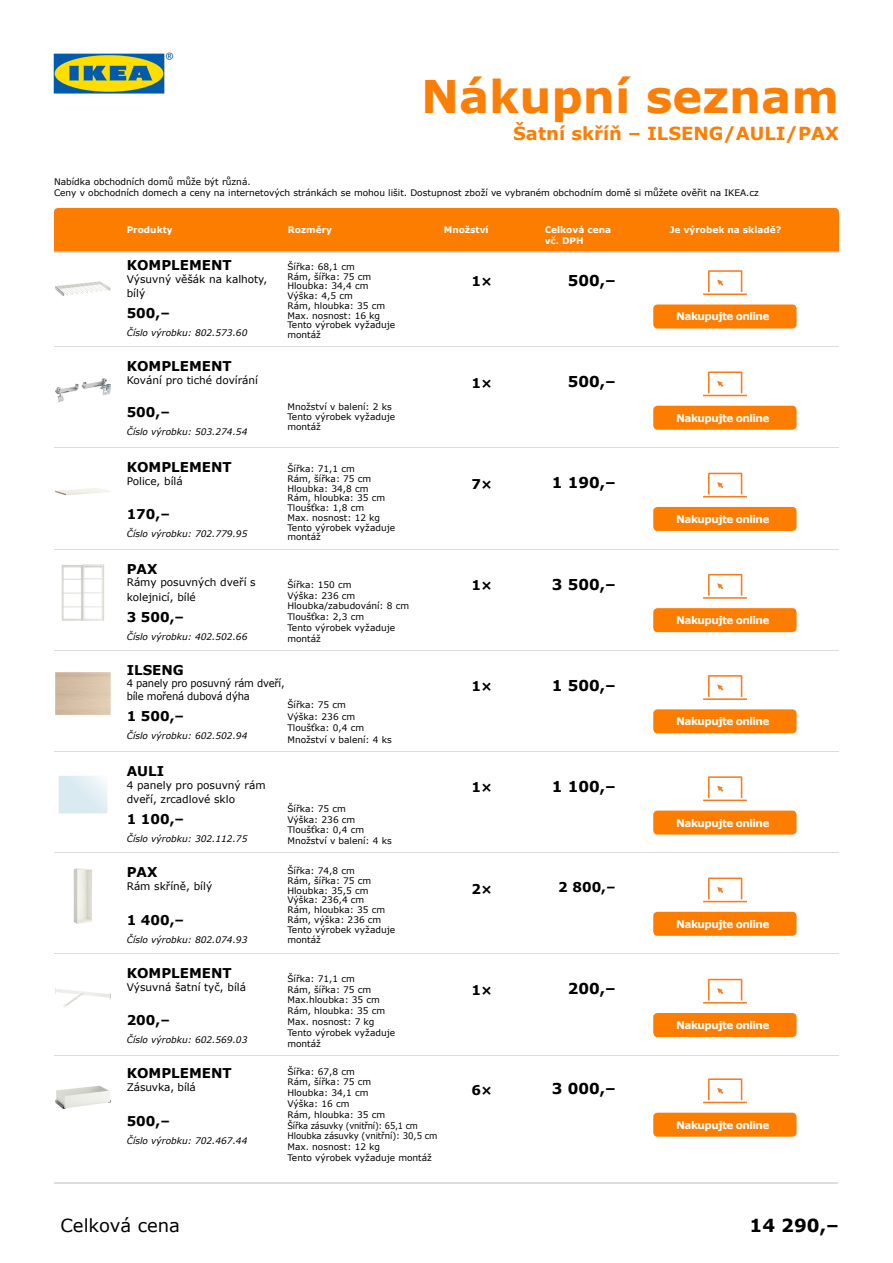
<style>
.page{position:relative;width:893px;height:1263px;background:#fff}
.page>*{position:absolute;margin:0;border:0;box-sizing:border-box;transform-origin:0 0}
.t1{font:700 45px "Verdana";color:#fb7e06}
.t2{font:700 18px "Verdana";color:#fb7e06}
.t3{font:18px "Verdana";color:#000}
.t4{font:700 18px "Verdana";color:#000}
.t5{font:700 15px "Verdana";color:#000}
.t6{font:700 13.5px "Verdana";color:#000}
.t7{font:10.5px/14.4px "Verdana";color:#000}
.t8{font:700 10.5px "Verdana";letter-spacing:-.05em;color:#fff}
.t9{font:10.5px/12.6px "Verdana";letter-spacing:-.02em;color:#000;scale:.95 1}
.t10{font:9px/10.8px "Verdana";color:#000}
.t11{font:italic 9px "Verdana";color:#000}
.t12{font:700 9px/10.8px "Verdana";color:#fff}
</style>
<div class="page">
<img style="left:53px;top:52px;width:120px;height:42px">
<hr style="left:54px;top:251px;width:785px;height:2px;background:#ddd">
<div style="left:54px;top:208px;width:785px;height:43px;background:#fc7d00"></div>
<hr style="left:54px;top:346px;width:785px;height:1px;background:#ddd">
<img style="left:55px;top:281px;width:56px;height:15px">
<div style="left:653px;top:304px;width:144px;height:24px;background:#fc7d00;border-radius:4px"></div>
<svg style="left:703px;top:270px;width:44px;height:25px"></svg>
<hr style="left:54px;top:447px;width:785px;height:1px;background:#ddd">
<img style="left:55px;top:378px;width:56px;height:24px">
<div style="left:653px;top:406px;width:144px;height:24px;background:#fc7d00;border-radius:4px"></div>
<svg style="left:703px;top:371px;width:44px;height:25px"></svg>
<hr style="left:54px;top:549px;width:785px;height:1px;background:#ddd">
<img style="left:55px;top:488px;width:56px;height:8px">
<div style="left:653px;top:507px;width:144px;height:24px;background:#fc7d00;border-radius:4px"></div>
<svg style="left:703px;top:473px;width:44px;height:24px"></svg>
<hr style="left:54px;top:650px;width:785px;height:1px;background:#ddd">
<img style="left:55px;top:1085px;width:56px;height:24px">
<div style="left:653px;top:1113px;width:144px;height:24px;background:#fc7d00;border-radius:4px"></div>
<svg style="left:703px;top:1078px;width:44px;height:25px"></svg>
<hr style="left:54px;top:751px;width:785px;height:1px;background:#ddd">
<img style="left:55px;top:672px;width:56px;height:43px">
<div style="left:653px;top:709px;width:144px;height:24px;background:#fc7d00;border-radius:4px"></div>
<svg style="left:703px;top:675px;width:44px;height:25px"></svg>
<hr style="left:54px;top:852px;width:785px;height:1px;background:#ddd">
<img style="left:58px;top:776px;width:50px;height:38px">
<div style="left:653px;top:810px;width:144px;height:24px;background:#fc7d00;border-radius:4px"></div>
<svg style="left:703px;top:776px;width:44px;height:25px"></svg>
<hr style="left:54px;top:953px;width:785px;height:1px;background:#ddd">
<img style="left:73px;top:868px;width:19px;height:56px">
<div style="left:653px;top:912px;width:144px;height:24px;background:#fc7d00;border-radius:4px"></div>
<svg style="left:703px;top:877px;width:44px;height:25px"></svg>
<hr style="left:54px;top:1055px;width:785px;height:1px;background:#ddd">
<hr style="left:54px;top:1182px;width:783px;height:2px;background:#ddd">
<img style="left:55px;top:988px;width:56px;height:20px">
<div style="left:653px;top:1013px;width:144px;height:24px;background:#fc7d00;border-radius:4px"></div>
<svg style="left:703px;top:979px;width:44px;height:24px"></svg>
<img style="left:61px;top:564px;width:43px;height:57px">
<div style="left:653px;top:608px;width:144px;height:24px;background:#fc7d00;border-radius:4px"></div>
<svg style="left:703px;top:574px;width:44px;height:25px"></svg>
<h1 class="t1" style="left:421px;top:68px;width:419px">Nákupní seznam</h1>
<h2 class="t2" style="left:513px;top:122px;width:327px">Šatní skříň – ILSENG/AULI/PAX</h2>
<p class="t10" style="left:54px;top:176px;width:706px">Nabídka obchodních domů může být různá.<br>Ceny v obchodních domech a ceny na internetových stránkách se mohou lišit. Dostupnost zboží ve vybraném obchodním domě si můžete ověřit na IKEA.cz</p>
<p class="t12" style="left:127px;top:225px;width:47px">Produkty</p>
<p class="t12" style="left:444px;top:225px;width:46px">Množství</p>
<p class="t12" style="left:545px;top:225px;width:68px">Celková cena vč. DPH</p>
<p class="t12" style="left:670px;top:224px;width:113px">Je výrobek na skladě?</p>
<p class="t10" style="left:287px;top:262px;width:109px;line-height:9.8px">Šířka: 68,1 cm<br>Rám, šířka: 75 cm<br>Hloubka: 34,4 cm<br>Výška: 4,5 cm<br>Rám, hloubka: 35 cm<br>Max. nosnost: 16 kg<br>Tento výrobek vyžaduje montáž</p>
<p class="t12" style="left:288px;top:225px;width:46px">Rozměry</p>
<h3 class="t6" style="left:127px;top:256px;width:107px">KOMPLEMENT</h3>
<p class="t7" style="left:127px;top:272px;width:142px">Výsuvný věšák na kalhoty, bílý</p>
<h3 class="t6" style="left:127px;top:304px;width:45px">500,–</h3>
<p class="t11" style="left:127px;top:327px;width:122px">Číslo výrobku: 802.573.60</p>
<h3 class="t6" style="left:471px;top:273px;width:23px">1×</h3>
<h3 class="t5" style="left:568px;top:271px;width:50px">500,–</h3>
<p class="t8" style="left:676px;top:310px;width:95px">Nakupujte online</p>
<h3 class="t6" style="left:127px;top:357px;width:107px">KOMPLEMENT</h3>
<p class="t7" style="left:127px;top:373px;width:133px">Kování pro tiché dovírání</p>
<h3 class="t6" style="left:127px;top:404px;width:45px">500,–</h3>
<p class="t11" style="left:127px;top:426px;width:122px">Číslo výrobku: 503.274.54</p>
<h3 class="t6" style="left:127px;top:459px;width:107px">KOMPLEMENT</h3>
<p class="t7" style="left:127px;top:474px;width:58px">Police, bílá</p>
<h3 class="t6" style="left:127px;top:505px;width:45px">170,–</h3>
<p class="t11" style="left:127px;top:527px;width:122px">Číslo výrobku: 702.779.95</p>
<h3 class="t6" style="left:127px;top:560px;width:32px">PAX</h3>
<p class="t7" style="left:127px;top:575px;width:130px">Rámy posuvných dveří s kolejnicí, bílé</p>
<h3 class="t6" style="left:127px;top:608px;width:59px">3 500,–</h3>
<p class="t11" style="left:127px;top:630px;width:122px">Číslo výrobku: 402.502.66</p>
<p class="t10" style="left:287px;top:402px;width:109px;line-height:9.8px">Množství v balení: 2 ks<br>Tento výrobek vyžaduje montáž</p>
<p class="t10" style="left:287px;top:464px;width:109px;line-height:9.8px">Šířka: 71,1 cm<br>Rám, šířka: 75 cm<br>Hloubka: 34,8 cm<br>Rám, hloubka: 35 cm<br>Tloušťka: 1,8 cm<br>Max. nosnost: 12 kg<br>Tento výrobek vyžaduje montáž</p>
<h3 class="t6" style="left:471px;top:374px;width:23px">1×</h3>
<h3 class="t5" style="left:568px;top:372px;width:50px">500,–</h3>
<h3 class="t6" style="left:471px;top:475px;width:23px">7×</h3>
<h3 class="t5" style="left:552px;top:473px;width:65px">1 190,–</h3>
<p class="t10" style="left:287px;top:579px;width:123px">Šířka: 150 cm<br>Výška: 236 cm<br>Hloubka/zabudování: 8 cm<br>Tloušťka: 2,3 cm<br>Tento výrobek vyžaduje montáž</p>
<h3 class="t6" style="left:471px;top:576px;width:23px">1×</h3>
<h3 class="t5" style="left:552px;top:574px;width:65px">3 500,–</h3>
<h3 class="t6" style="left:127px;top:661px;width:59px">ILSENG</h3>
<p class="t9" style="left:127px;top:677px;width:168px">4 panely pro posuvný rám dveří, bíle mořená dubová dýha</p>
<h3 class="t6" style="left:127px;top:707px;width:59px">1 500,–</h3>
<p class="t11" style="left:127px;top:730px;width:122px">Číslo výrobku: 602.502.94</p>
<p class="t10" style="left:287px;top:699px;width:106px;line-height:11.6px">Šířka: 75 cm<br>Výška: 236 cm<br>Tloušťka: 0,4 cm<br>Množství v balení: 4 ks</p>
<h3 class="t6" style="left:127px;top:762px;width:39px">AULI</h3>
<p class="t7" style="left:127px;top:778px;width:140px">4 panely pro posuvný rám dveří, zrcadlové sklo</p>
<h3 class="t6" style="left:127px;top:810px;width:59px">1 100,–</h3>
<p class="t11" style="left:127px;top:833px;width:122px">Číslo výrobku: 302.112.75</p>
<h3 class="t6" style="left:127px;top:863px;width:32px">PAX</h3>
<p class="t7" style="left:127px;top:879px;width:87px">Rám skříně, bílý</p>
<h3 class="t6" style="left:127px;top:911px;width:59px">1 400,–</h3>
<p class="t11" style="left:127px;top:934px;width:122px">Číslo výrobku: 802.074.93</p>
<h3 class="t6" style="left:127px;top:965px;width:107px">KOMPLEMENT</h3>
<p class="t7" style="left:127px;top:980px;width:121px">Výsuvná šatní tyč, bílá</p>
<h3 class="t6" style="left:127px;top:1011px;width:45px">200,–</h3>
<p class="t11" style="left:127px;top:1034px;width:122px">Číslo výrobku: 602.569.03</p>
<h3 class="t6" style="left:127px;top:1064px;width:107px">KOMPLEMENT</h3>
<p class="t7" style="left:127px;top:1080px;width:71px">Zásuvka, bílá</p>
<h3 class="t6" style="left:127px;top:1112px;width:45px">500,–</h3>
<p class="t11" style="left:127px;top:1135px;width:122px">Číslo výrobku: 702.467.44</p>
<p class="t10" style="left:287px;top:803px;width:106px">Šířka: 75 cm<br>Výška: 236 cm<br>Tloušťka: 0,4 cm<br>Množství v balení: 4 ks</p>
<p class="t10" style="left:287px;top:866px;width:109px;line-height:9.9px">Šířka: 74,8 cm<br>Rám, šířka: 75 cm<br>Hloubka: 35,5 cm<br>Výška: 236,4 cm<br>Rám, hloubka: 35 cm<br>Rám, výška: 236 cm<br>Tento výrobek vyžaduje montáž</p>
<p class="t10" style="left:287px;top:973px;width:109px">Šířka: 71,1 cm<br>Rám, šířka: 75 cm<br>Max.hloubka: 35 cm<br>Rám, hloubka: 35 cm<br>Max. nosnost: 7 kg<br>Tento výrobek vyžaduje montáž</p>
<p class="t10" style="left:287px;top:1066px;width:152px">Šířka: 67,8 cm<br>Rám, šířka: 75 cm<br>Hloubka: 34,1 cm<br>Výška: 16 cm<br>Rám, hloubka: 35 cm<br>Šířka zásuvky (vnitřní): 65,1 cm<br>Hloubka zásuvky (vnitřní): 30,5 cm<br>Max. nosnost: 12 kg<br>Tento výrobek vyžaduje montáž</p>
<h3 class="t6" style="left:471px;top:677px;width:23px">1×</h3>
<h3 class="t5" style="left:552px;top:676px;width:65px">1 500,–</h3>
<h3 class="t6" style="left:471px;top:779px;width:23px">1×</h3>
<h3 class="t5" style="left:552px;top:777px;width:65px">1 100,–</h3>
<h3 class="t6" style="left:471px;top:880px;width:23px">2×</h3>
<h3 class="t6" style="left:558px;top:878px;width:59px">2 800,–</h3>
<h3 class="t6" style="left:471px;top:981px;width:23px">1×</h3>
<h3 class="t5" style="left:568px;top:979px;width:50px">200,–</h3>
<h3 class="t6" style="left:471px;top:1081px;width:23px">6×</h3>
<h3 class="t5" style="left:552px;top:1079px;width:65px">3 000,–</h3>
<p class="t8" style="left:676px;top:411px;width:95px">Nakupujte online</p>
<p class="t8" style="left:676px;top:512px;width:95px">Nakupujte online</p>
<p class="t8" style="left:676px;top:613px;width:95px">Nakupujte online</p>
<p class="t8" style="left:676px;top:715px;width:95px">Nakupujte online</p>
<p class="t8" style="left:676px;top:816px;width:95px">Nakupujte online</p>
<p class="t8" style="left:676px;top:917px;width:95px">Nakupujte online</p>
<p class="t8" style="left:676px;top:1018px;width:95px">Nakupujte online</p>
<p class="t8" style="left:676px;top:1118px;width:95px">Nakupujte online</p>
<h2 class="t3" style="left:60px;top:1214px;width:121px">Celková cena</h2>
<h2 class="t4" style="left:749px;top:1214px;width:91px">14 290,–</h2>
</div>
